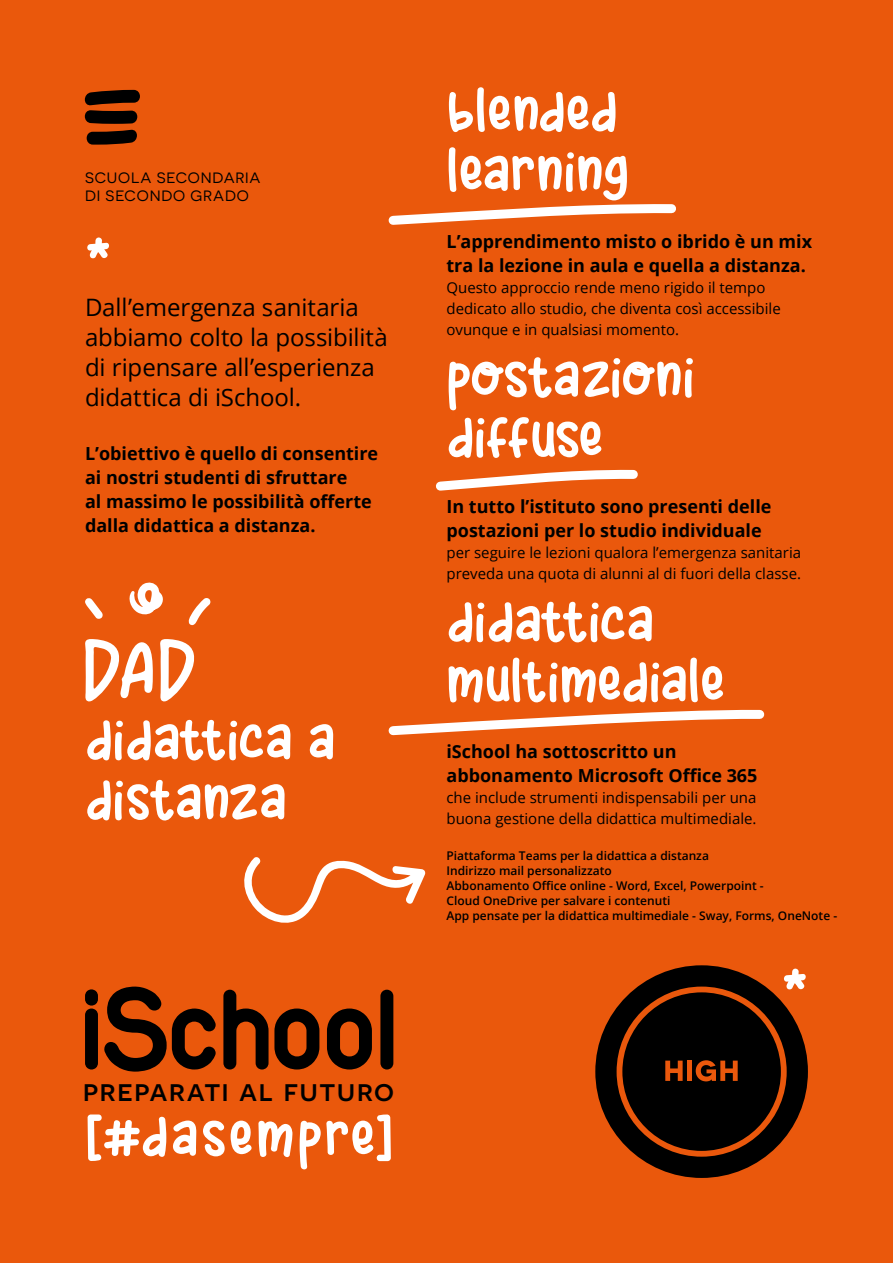
<style>
.page{position:relative;width:893px;height:1263px;background:#ea580c}
.page>*{position:absolute;margin:0;border:0;box-sizing:border-box;transform-origin:0 0}
.t1{font:120px "Bolusnia";color:#fff}
.t2{font:120px "Spicy Tuna";color:#000}
.t3{font:60px/60px "Spicy Tuna";color:#fff}
.t4{font:60px/60px "Spicy Tuna";letter-spacing:-.025em;color:#fff}
.t5{font:60px "Spicy Tuna";letter-spacing:.04em;color:#fff}
.t6{font:500 30px "Novecentosanswide";letter-spacing:.035em;color:#000}
.t7{font:24px/30px "Open Sans";letter-spacing:-.005em;color:#000}
.t8{font:700 18px/24px "Open Sans";color:#000}
.t9{font:15px/21px "Open Sans";color:#000}
.t10{font:15px/18px "Novecentosanswide";letter-spacing:.06em;color:#000}
.t11{font:600 12px/15px "Open Sans";color:#000}
</style>
<div class="page">
<svg style="left:85px;top:989px;width:13px;height:80px"></svg>
<svg style="left:104px;top:986px;width:112px;height:85px"></svg>
<svg style="left:223px;top:990px;width:96px;height:79px"></svg>
<svg style="left:327px;top:1008px;width:45px;height:61px"></svg>
<svg style="left:380px;top:990px;width:13px;height:79px"></svg>
<div style="left:595px;top:965px;width:213px;height:213px;background:#000;border-radius:106px"></div>
<svg style="left:617px;top:986px;width:170px;height:171px"></svg>
<svg style="left:129px;top:582px;width:34px;height:33px"></svg>
<svg style="left:85px;top:598px;width:18px;height:21px"></svg>
<svg style="left:188px;top:598px;width:23px;height:27px"></svg>
<svg style="left:388px;top:204px;width:288px;height:21px"></svg>
<svg style="left:436px;top:469px;width:202px;height:22px"></svg>
<svg style="left:388px;top:709px;width:377px;height:27px"></svg>
<svg style="left:244px;top:857px;width:182px;height:66px"></svg>
<h1 class="t2" style="left:81px;top:13px;width:65px">_</h1>
<h1 class="t2" style="left:81px;top:73px;width:62px">=</h1>
<p class="t10" style="left:85px;top:169px;width:177px">SCUOLA SECONDARIA<br>DI SECONDO GRADO</p>
<h2 class="t3" style="left:85px;top:232px;width:28px">*</h2>
<h3 class="t7" style="left:85px;top:292px;width:304px">Dall’emergenza sanitaria abbiamo colto la possibilità di ripensare all’esperienza didattica di iSchool.</h3>
<p class="t8" style="left:85px;top:441px;width:295px">L’obiettivo è quello di consentire ai nostri studenti di sfruttare<br>al massimo le possibilità offerte dalla didattica a distanza.</p>
<h1 class="t1" style="left:85px;top:589px;width:116px">DAD</h1>
<h2 class="t3" style="left:85px;top:713px;width:252px">didattica a distanza</h2>
<h3 class="t6" style="left:83px;top:1072px;width:313px">preparati al futuro</h3>
<h2 class="t5" style="left:85px;top:1110px;width:309px">[#dasempre]</h2>
<h2 class="t3" style="left:446px;top:85px;width:184px">blended learning</h2>
<p class="t8" style="left:446px;top:229px;width:367px">L’apprendimento misto o ibrido è un mix tra la lezione in aula e quella a distanza.</p>
<p class="t9" style="left:446px;top:276px;width:336px">Questo approccio rende meno rigido il tempo dedicato allo studio, che diventa così accessibile ovunque e in qualsiasi momento.</p>
<h2 class="t4" style="left:446px;top:351px;width:250px">postazioni diffuse</h2>
<p class="t8" style="left:446px;top:494px;width:326px">In tutto l’istituto sono presenti delle postazioni per lo studio individuale</p>
<p class="t9" style="left:446px;top:542px;width:356px">per seguire le lezioni qualora l’emergenza sanitaria preveda una quota di alunni al di fuori della classe.</p>
<h2 class="t3" style="left:446px;top:595px;width:209px">didattica</h2>
<h2 class="t3" style="left:446px;top:655px;width:280px">multimediale</h2>
<p class="t8" style="left:446px;top:739px;width:312px">iSchool ha sottoscritto un abbonamento Microsoft Office 365</p>
<p class="t9" style="left:446px;top:787px;width:312px">che include strumenti indispensabili per una buona gestione della didattica multimediale.</p>
<p class="t11" style="left:446px;top:848px;width:392px">Piattaforma Teams per la didattica a distanza<br>Indirizzo mail personalizzato<br>Abbonamento Office online - Word, Excel, Powerpoint -<br>Cloud OneDrive per salvare i contenuti<br>App pensate per la didattica multimediale - Sway, Forms, OneNote -</p>
<h2 class="t3" style="left:782px;top:964px;width:28px">*</h2>
</div>
